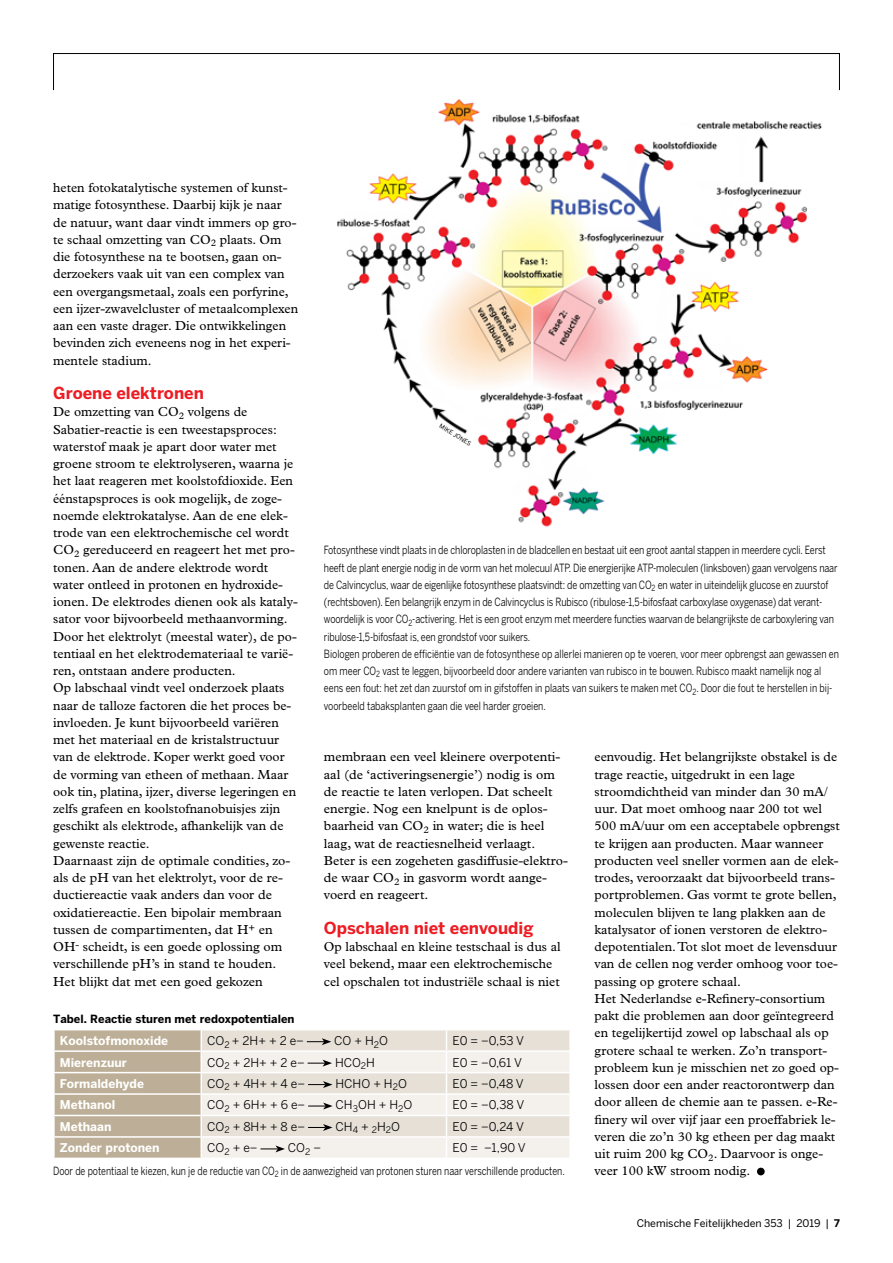
<style>
.page{position:relative;width:893px;height:1263px;background:#fff}
.page>*{position:absolute;margin:0;border:0;box-sizing:border-box;transform-origin:0 0}
.t1{font:700 16.5px "Benton Sans";color:#ed1d24}
.t2{font:13.2px/17.2px "Plantin Std";color:#000}
.t3{font:12px "Benton Sans";color:#000}
.t4{font:700 12px "Benton Sans";color:#fff}
.t5{font:11.25px/17.2px "Benton Sans";letter-spacing:-.01em;color:#000;scale:.8 1}
.t6{font:11.25px "Benton Sans";letter-spacing:-.01em;color:#000;scale:.79 1}
.t7{font:700 11.25px "Benton Sans";color:#000}
.t8{font:10.5px "Benton Sans";color:#000}
.t9{font:6px "Benton Sans";color:#000}
.s1{font-weight:700}
</style>
<div class="page">
<div style="left:53px;top:53px;width:787px;height:37px;border:1px solid #000"></div>
<div style="left:757px;top:1168px;width:8px;height:7px;background:#000;border-radius:50%"></div>
<img style="left:321px;top:88px;width:506px;height:439px">
<svg style="left:54px;top:1030px;width:516px;height:128px;background:#e0dacf"></svg>
<p class="t2" style="left:53px;top:179px;width:247px">heten fotokatalytische systemen of kunst&shy;matige fotosynthese. Daarbij kijk je naar de natuur, want daar vindt immers op gro&shy;te schaal omzetting van CO<sub>2</sub> plaats. Om die fotosynthese na te bootsen, gaan on&shy;derzoekers vaak uit van een complex van een overgangsmetaal, zoals een porfyrine, een ijzer-zwavelcluster of metaalcomplexen aan een vaste drager. Die ontwikkelingen bevinden zich eveneens nog in het experi&shy;mentele stadium.</p>
<p class="t1" style="left:53px;top:383px;width:152px">Groene elektronen</p>
<p class="t2" style="left:53px;top:403px;width:246px">De omzetting van CO<sub>2</sub> volgens de Sabatier-reactie is een tweestapsproces: waterstof maak je apart door water met groene stroom te elektrolyseren, waarna je het laat reageren met koolstofdioxide. Een éénstapsproces is ook mogelijk, de zoge&shy;noemde elektrokatalyse. Aan de ene elek&shy;trode van een elektrochemische cel wordt CO<sub>2</sub> gereduceerd en reageert het met pro&shy;tonen. Aan de andere elektrode wordt water ontleed in protonen en hydroxide&shy;ionen. De elektrodes dienen ook als kataly&shy;sator voor bijvoorbeeld methaanvorming.<br>Door het elektrolyt (meestal water), de po&shy;tentiaal en het elektrodemateriaal te varië&shy;ren, ontstaan andere producten.<br>Op labschaal vindt veel onderzoek plaats naar de talloze factoren die het proces be&shy;ïnvloeden. Je kunt bijvoorbeeld variëren met het materiaal en de kristalstructuur van de elektrode. Koper werkt goed voor de vorming van etheen of methaan. Maar ook tin, platina, ijzer, diverse legeringen en zelfs grafeen en koolstofnanobuisjes zijn geschikt als elektrode, afhankelijk van de gewenste reactie.<br>Daarnaast zijn de optimale condities, zo&shy;als de pH van het elektrolyt, voor de re&shy;ductiereactie vaak anders dan voor de oxidatiereactie. Een bipolair membraan tussen de compartimenten, dat H<sup>+</sup> en OH<sup>-</sup> scheidt, is een goede oplossing om verschillende pH’s in stand te houden.<br>Het blijkt dat met een goed gekozen</p>
<p class="t9" style="left:442px;top:422px;width:37px;rotate:31deg">MIKE JONES</p>
<p class="t5" style="left:324px;top:541px;width:645px">Fotosynthese vindt plaats in de chloroplasten in de bladcellen en bestaat uit een groot aantal stappen in meerdere cycli. Eerst heeft de plant energie nodig in de vorm van het molecuul ATP. Die energierijke ATP-moleculen (linksboven) gaan vervolgens naar de Calvincyclus, waar de eigenlijke fotosynthese plaatsvindt: de omzetting van CO<sub>2</sub> en water in uiteindelijk glucose en zuurstof (rechtsboven). Een belangrijk enzym in de Calvincyclus is Rubisco (ribulose-1,5-bifosfaat carboxylase oxygenase) dat verant&shy;woordelijk is voor CO<sub>2</sub>-activering. Het is een groot enzym met meerdere functies waarvan de belangrijkste de carboxylering van ribulose-1,5-bifosfaat is, een grondstof voor suikers.<br>Biologen proberen de efficiëntie van de fotosynthese op allerlei manieren op te voeren, voor meer opbrengst aan gewassen en om meer CO<sub>2</sub> vast te leggen, bijvoorbeeld door andere varianten van rubisco in te bouwen. Rubisco maakt namelijk nog al eens een fout: het zet dan zuurstof om in gifstoffen in plaats van suikers te maken met CO<sub>2</sub>. Door die fout te herstellen in bij&shy;voorbeeld tabaksplanten gaan die veel harder groeien.</p>
<p class="t2" style="left:324px;top:748px;width:245px">membraan een veel kleinere overpotenti&shy;aal (de ‘activeringsenergie’) nodig is om de reactie te laten verlopen. Dat scheelt energie. Nog een knelpunt is de oplos&shy;baarheid van CO<sub>2</sub> in water; die is heel laag, wat de reactiesnelheid verlaagt.<br>Beter is een zogeheten gasdiffusie-elektro&shy;de waar CO<sub>2</sub> in gasvorm wordt aange&shy;voerd en reageert.</p>
<p class="t1" style="left:324px;top:918px;width:211px">Opschalen niet eenvoudig</p>
<p class="t2" style="left:324px;top:938px;width:238px">Op labschaal en kleine testschaal is dus al veel bekend, maar een elektrochemische cel opschalen tot industriële schaal is niet</p>
<p class="t2" style="left:595px;top:748px;width:247px">eenvoudig. Het belangrijkste obstakel is de trage reactie, uitgedrukt in een lage stroomdichtheid van minder dan 30 mA/ uur. Dat moet omhoog naar 200 tot wel 500 mA/uur om een acceptabele opbrengst te krijgen aan producten. Maar wanneer producten veel sneller vormen aan de elek&shy;trodes, veroorzaakt dat bijvoorbeeld trans&shy;portproblemen. Gas vormt te grote bellen, moleculen blijven te lang plakken aan de katalysator of ionen verstoren de elektro&shy;depotentialen. Tot slot moet de levensduur van de cellen nog verder omhoog voor toe&shy;passing op grotere schaal.<br>Het Nederlandse e-Refinery-consortium pakt die problemen aan door geïntegreerd en tegelijkertijd zowel op labschaal als op grotere schaal te werken. Zo’n transport&shy;probleem kun je misschien net zo goed op&shy;lossen door een ander reactorontwerp dan door alleen de chemie aan te passen. e-Re&shy;finery wil over vijf jaar een proeffabriek le&shy;veren die zo’n 30 kg etheen per dag maakt uit ruim 200 kg CO<sub>2</sub>. Daarvoor is onge&shy;veer 100 kW stroom nodig.</p>
<p class="t7" style="left:53px;top:1012px;width:243px">Tabel. Reactie sturen met redoxpotentialen</p>
<p class="t4" style="left:60px;top:1033px;width:110px">Koolstofmonoxide</p>
<p class="t3" style="left:207px;top:1034px;width:98px">CO<sub>2</sub> + 2H+ + 2 e−</p>
<p class="t3" style="left:334px;top:1034px;width:55px">CO + H<sub>2</sub>O</p>
<p class="t3" style="left:452px;top:1034px;width:73px">E0 = −0,53 V</p>
<p class="t4" style="left:60px;top:1055px;width:69px">Mierenzuur</p>
<p class="t3" style="left:207px;top:1055px;width:99px">CO<sub>2</sub> + 2H+ + 2 e−</p>
<p class="t3" style="left:335px;top:1055px;width:42px">HCO<sub>2</sub>H</p>
<p class="t3" style="left:452px;top:1055px;width:71px">E0 = −0,61 V</p>
<p class="t4" style="left:60px;top:1076px;width:86px">Formaldehyde</p>
<p class="t3" style="left:207px;top:1076px;width:99px">CO<sub>2</sub> + 4H+ + 4 e−</p>
<p class="t3" style="left:335px;top:1076px;width:73px">HCHO + H<sub>2</sub>O</p>
<p class="t3" style="left:452px;top:1076px;width:73px">E0 = −0,48 V</p>
<p class="t4" style="left:60px;top:1098px;width:57px">Methanol</p>
<p class="t3" style="left:207px;top:1098px;width:99px">CO<sub>2</sub> + 6H+ + 6 e−</p>
<p class="t3" style="left:336px;top:1098px;width:78px">CH<sub>3</sub>OH + H<sub>2</sub>O</p>
<p class="t3" style="left:452px;top:1098px;width:73px">E0 = −0,38 V</p>
<p class="t4" style="left:60px;top:1119px;width:53px">Methaan</p>
<p class="t3" style="left:207px;top:1119px;width:99px">CO<sub>2</sub> + 8H+ + 8 e−</p>
<p class="t3" style="left:335px;top:1119px;width:66px">CH<sub>4</sub> + <sub>2</sub>H<sub>2</sub>O</p>
<p class="t3" style="left:452px;top:1119px;width:73px">E0 = −0,24 V</p>
<p class="t4" style="left:60px;top:1141px;width:101px">Zonder protonen</p>
<p class="t3" style="left:207px;top:1141px;width:52px">CO<sub>2</sub> + e−</p>
<p class="t3" style="left:288px;top:1141px;width:35px">CO<sub>2</sub> −</p>
<p class="t3" style="left:452px;top:1141px;width:75px">E0 = −1,90 V</p>
<p class="t6" style="left:53px;top:1164px;width:649px">Door de potentiaal te kiezen, kun je de reductie van CO<sub>2</sub> in de aanwezigheid van protonen sturen naar verschillende producten.</p>
<p class="t8" style="left:637px;top:1217px;width:205px">Chemische Feitelijkheden 353 | 2019 | <span class="s1">7</span></p>
</div>
